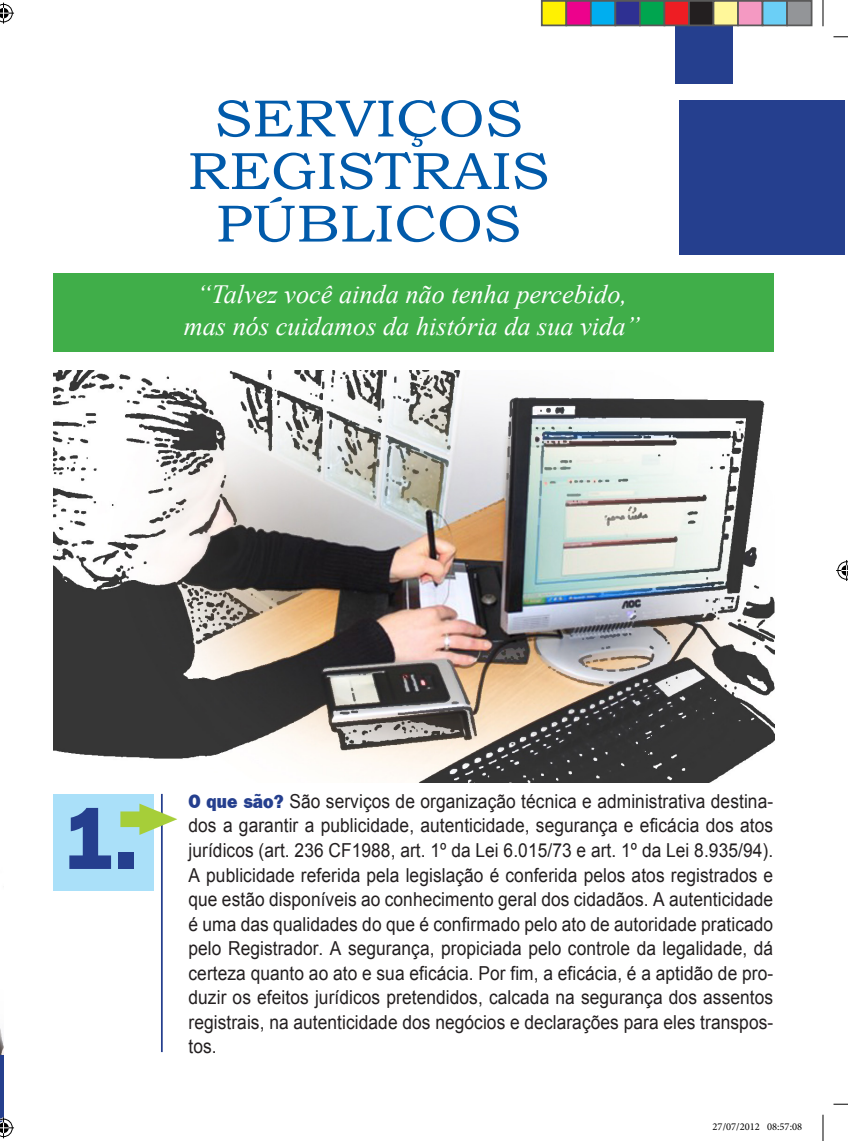
<style>
.page{position:relative;width:848px;height:1141px;background:#fff}
.page>*{position:absolute;margin:0;border:0;box-sizing:border-box;transform-origin:0 0}
.texto_cartorio_estil{font:87.5px "Frankfurt Gothic Heavy Plain";color:#253f8e;scale:.9 1}
.titulo_cartoria{font:52.5px "Bookman Old Style";color:#015aaa;scale:1.1 1}
.t1{font:italic 26.25px "Times New Roman";color:#fff}
.texto_cartorio_estil-2{font:19.25px/24.5px "Arial";letter-spacing:.005em;color:#231f20;text-align:justify;scale:.9 1}
.t2{font:10.5px "Minion Pro";color:#000}
.s1{font-family:"Frankfurt Gothic Heavy Plain";color:#253f8e}
</style>
<div class="page">
<img style="left:0;top:1028px;width:4px;height:26px">
<div style="left:53px;top:273px;width:719px;height:78px;background:#40ae49"></div>
<hr style="left:161px;top:793px;width:2px;height:258px;background:#253f8e">
<div style="left:53px;top:793px;width:101px;height:97px;background:#aae0f9"></div>
<svg style="left:120px;top:803px;width:57px;height:31px"></svg>
<div style="left:679px;top:100px;width:165px;height:154px;background:#253f8e"></div>
<div style="left:675px;top:18px;width:57px;height:65px;background:#253f8e"></div>
<hr style="left:0;top:1054px;width:4px;height:72px;background:#253f8e">
<img style="left:53px;top:370px;width:721px;height:412px">
<svg style="left:833px;top:36px;width:14px;height:2px"></svg>
<svg style="left:833px;top:1103px;width:14px;height:1px"></svg>
<svg style="left:822px;top:0;width:1px;height:26px"></svg>
<svg style="left:822px;top:1114px;width:1px;height:26px"></svg>
<svg style="left:0;top:2px;width:14px;height:22px"></svg>
<svg style="left:0;top:1117px;width:14px;height:22px"></svg>
<svg style="left:836px;top:560px;width:11px;height:21px"></svg>
<div style="left:541px;top:1px;width:25px;height:24px;background:#fff101"></div>
<div style="left:540px;top:0;width:27px;height:26px;border:2px solid #595959"></div>
<div style="left:566px;top:1px;width:24px;height:24px;background:#ed028c"></div>
<div style="left:565px;top:0;width:26px;height:26px;border:2px solid #595959"></div>
<div style="left:590px;top:1px;width:25px;height:24px;background:#00aeef"></div>
<div style="left:589px;top:0;width:27px;height:26px;border:2px solid #595959"></div>
<div style="left:615px;top:1px;width:24px;height:24px;background:#2e3092"></div>
<div style="left:614px;top:0;width:26px;height:26px;border:2px solid #595959"></div>
<div style="left:639px;top:1px;width:25px;height:24px;background:#00a54f"></div>
<div style="left:638px;top:0;width:27px;height:26px;border:2px solid #595959"></div>
<div style="left:664px;top:1px;width:24px;height:24px;background:#ee1d23"></div>
<div style="left:663px;top:0;width:26px;height:26px;border:2px solid #595959"></div>
<div style="left:688px;top:1px;width:25px;height:24px;background:#231f20"></div>
<div style="left:687px;top:0;width:27px;height:26px;border:2px solid #595959"></div>
<div style="left:713px;top:1px;width:24px;height:24px;background:#fff79a"></div>
<div style="left:712px;top:0;width:26px;height:26px;border:2px solid #595959"></div>
<div style="left:737px;top:1px;width:25px;height:24px;background:#f499c2"></div>
<div style="left:736px;top:0;width:27px;height:26px;border:2px solid #595959"></div>
<div style="left:762px;top:1px;width:24px;height:24px;background:#6bcff6"></div>
<div style="left:761px;top:0;width:26px;height:26px;border:2px solid #595959"></div>
<div style="left:786px;top:1px;width:25px;height:24px;background:#939598"></div>
<div style="left:785px;top:0;width:27px;height:26px;border:2px solid #595959"></div>
<p class="titulo_cartoria" style="left:214px;top:84px;width:282px">SERVIÇOS</p>
<p class="titulo_cartoria" style="left:187px;top:137px;width:330px">REGISTRAIS</p>
<p class="titulo_cartoria" style="left:216px;top:189px;width:279px">PÚBLICOS</p>
<p class="t1" style="left:197px;top:276px;width:431px">“Talvez você ainda não tenha percebido,</p>
<p class="t1" style="left:184px;top:308px;width:457px">mas nós cuidamos da história da sua vida”</p>
<p class="texto_cartorio_estil" style="left:67px;top:786px;width:81px">1.</p>
<p class="texto_cartorio_estil-2" style="left:188px;top:788px;width:651px"><span class="s1">O que são?</span> São serviços de organização técnica e administrativa destina&shy;dos a garantir a publicidade, autenticidade, segurança e eficácia dos atos jurídicos (art. 236 CF1988, art. 1º da Lei 6.015/73 e art. 1º da Lei 8.935/94).<br>A publicidade referida pela legislação é conferida pelos atos registrados e que estão disponíveis ao conhecimento geral dos cidadãos. A autenticidade é uma das qualidades do que é confirmado pelo ato de autoridade praticado pelo Registrador. A segurança, propiciada pelo controle da legalidade, dá certeza quanto ao ato e sua eficácia. Por fim, a eficácia, é a aptidão de pro&shy;duzir os efeitos jurídicos pretendidos, calcada na segurança dos assentos registrais, na autenticidade dos negócios e declarações para eles transpos&shy;tos.</p>
<p class="t2" style="left:712px;top:1119px;width:91px">27/07/2012 08:57:08</p>
</div>
